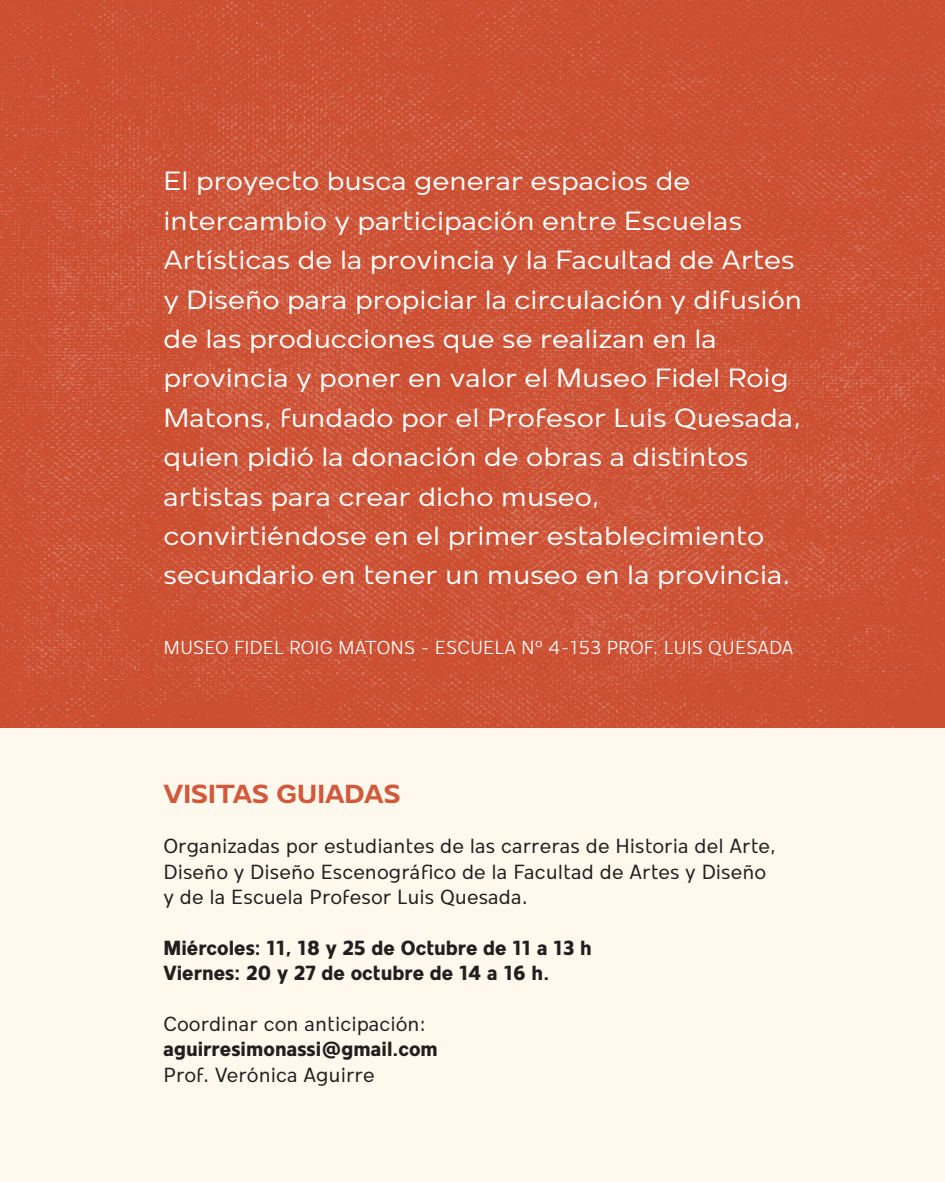
<style>
.page{position:relative;width:945px;height:1182px;background:#fff}
.page>*{position:absolute;margin:0;border:0;box-sizing:border-box;transform-origin:0 0}
.t1{font:27.12px/39.4px "Mollen";color:#fff;scale:1.1 1}
.t2{font:700 26.78px "Mollen";color:#d2593c;scale:1.1 1}
.t3{font:21px/25.4px "Mollen Narrow";color:#231f20;scale:1.1 1}
.t4{font:700 21px/25.4px "Mollen Narrow";color:#231f20;scale:1.1 1}
.t5{font:300 19.25px "Mollen Narrow";color:#fff;scale:1.1 1}
</style>
<div class="page">
<div style="left:0;top:0;width:945px;height:1181px;background:#fef9ec"></div>
<img style="left:0;top:0;width:945px;height:728px">
<p class="t1" style="left:163px;top:161px;width:582px">El proyecto busca generar espacios de intercambio y participación entre Escuelas Artísticas de la provincia y la Facultad de Artes y Diseño para propiciar la circulación y difusión de las producciones que se realizan en la provincia y poner en valor el Museo Fidel Roig Matons, fundado por el Profesor Luis Quesada, quien pidió la donación de obras a distintos artistas para crear dicho museo, convirtiéndose en el primer establecimiento secundario en tener un museo en la provincia.</p>
<p class="t5" style="left:163px;top:636px;width:574px">MUSEO FIDEL ROIG MATONS - ESCUELA Nº 4-153 PROF. LUIS QUESADA</p>
<p class="t2" style="left:163px;top:778px;width:217px">VISITAS GUIADAS</p>
<p class="t3" style="left:163px;top:833px;width:559px">Organizadas por estudiantes de las carreras de Historia del Arte,<br>Diseño y Diseño Escenográfico de la Facultad de Artes y Diseño y de la Escuela Profesor Luis Quesada.</p>
<p class="t4" style="left:163px;top:934px;width:391px">Miércoles: 11, 18 y 25 de Octubre de 11 a 13 h<br>Viernes: 20 y 27 de octubre de 14 a 16 h.</p>
<p class="t3" style="left:163px;top:1010px;width:240px">Coordinar con anticipación:</p>
<p class="t4" style="left:163px;top:1036px;width:251px">aguirresimonassi@gmail.com</p>
<p class="t3" style="left:163px;top:1061px;width:193px">Prof. Verónica Aguirre</p>
</div>
